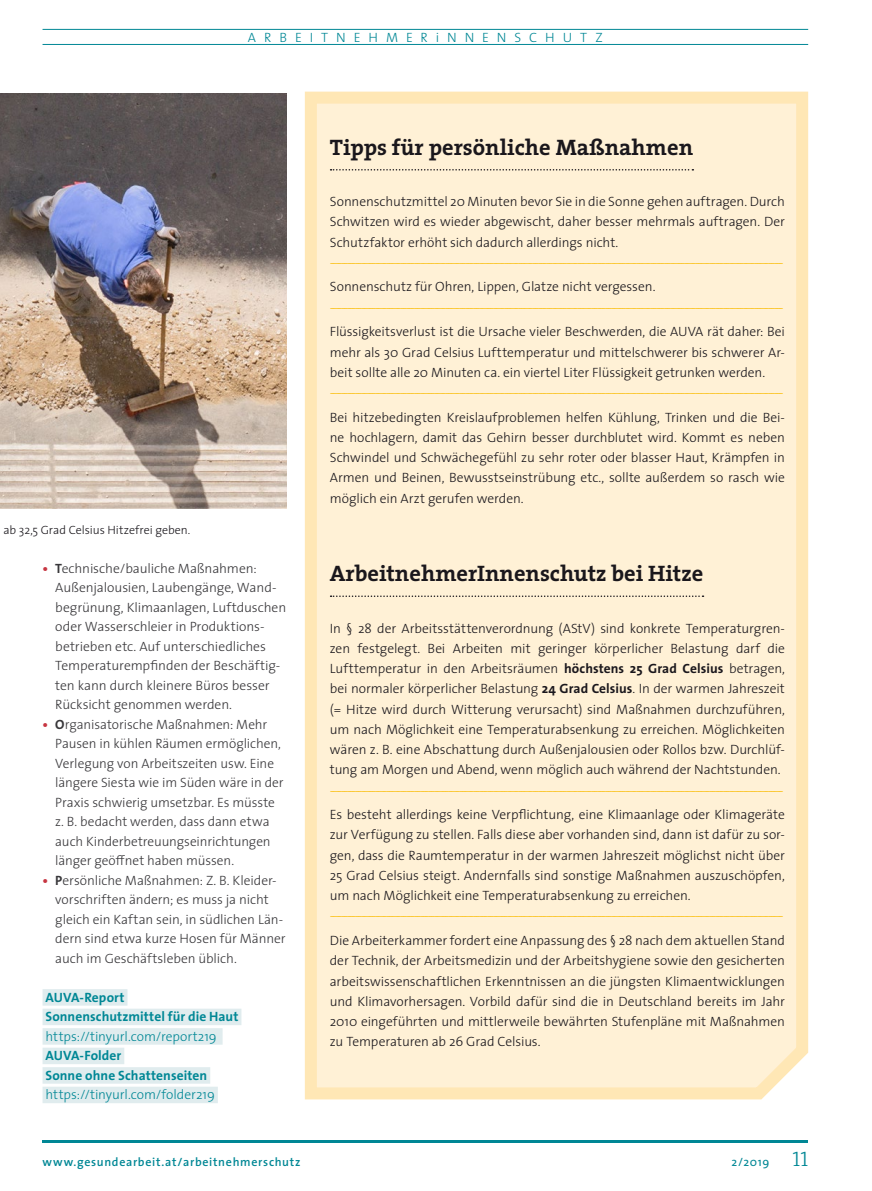
<style>
.page{position:relative;width:872px;height:1191px;background:#fff}
.page>*{position:absolute;margin:0;border:0;box-sizing:border-box;transform-origin:0 0}
.t1{font:700 22.5px "The Serif";color:#1a171c}
.t2{font:300 13.5px/20.2px "The Sans";letter-spacing:-.005em;color:#1a171c;text-align:justify}
.t3{font:300 13.5px "The Sans";color:#fabb00}
.t4{font:300 13.5px/19.5px "The Sans";letter-spacing:-.005em;color:#38373a}
.t5{font:700 13.5px/19.5px "The Sans";letter-spacing:.005em;color:#008795}
.t6{font:300 13.5px "The Sans";letter-spacing:.005em;color:#008795}
.t7{font:300 13.5px "The Sans";letter-spacing:.59em;color:#008795}
.t8{font:600 12px "The Sans";letter-spacing:.06em;color:#008795}
.t9{font:300 12px "The Sans";letter-spacing:-.005em;color:#1a171c}
.t10{font:12px "The Sans";color:#008795}
.s1{font-weight:700;color:#c73642}
.s2{font-weight:700}
.s3{font-family:"The Serif Light Caps";font-size:21px}
</style>
<div class="page">
<svg style="left:304px;top:91px;width:505px;height:1009px;background:#fef0d3"></svg>
<div style="left:43px;top:989px;width:84px;height:16px;background:#e0ecee"></div>
<div style="left:43px;top:1008px;width:198px;height:17px;background:#e0ecee"></div>
<div style="left:43px;top:1028px;width:180px;height:16px;background:#e0ecee"></div>
<div style="left:43px;top:1047px;width:81px;height:17px;background:#e0ecee"></div>
<div style="left:43px;top:1067px;width:167px;height:16px;background:#e0ecee"></div>
<div style="left:43px;top:1086px;width:175px;height:17px;background:#e0ecee"></div>
<hr style="left:43px;top:1140px;width:765px;height:2px;background:#008795">
<hr style="left:43px;top:29px;width:765px;height:1px;background:#008795">
<hr style="left:43px;top:44px;width:765px;height:1px;background:#008795">
<svg style="left:330px;top:169px;width:363px;height:1px"></svg>
<svg style="left:330px;top:595px;width:373px;height:2px"></svg>
<img style="left:0;top:94px;width:286px;height:414px">
<p class="t7" style="left:248px;top:26px;width:356px">ARBEITNEHMERiNNENSCHUTZ</p>
<h1 class="t1" style="left:330px;top:128px;width:365px">Tipps für persönliche Maßnahmen</h1>
<p class="t9" style="left:4px;top:520px;width:188px">ab 32,5 Grad Celsius Hitzefrei geben.</p>
<p class="t4" style="left:55px;top:558px;width:232px;text-indent:-13px"><span class="s1">•</span> <span class="s2">T</span>echnische/bauliche Maßnahmen:<br>Außenjalousien, Laubengänge, Wand&shy;begrünung, Klimaanlagen, Luftduschen oder Wasserschleier in Produktions&shy;betrieben etc. Auf unterschiedliches Temperaturempfinden der Beschäftig&shy;ten kann durch kleinere Büros besser Rücksicht genommen werden.</p>
<p class="t4" style="left:55px;top:714px;width:230px;text-indent:-13px"><span class="s1">•</span> <span class="s2">O</span>rganisatorische Maßnahmen: Mehr Pausen in kühlen Räumen ermöglichen, Verlegung von Arbeitszeiten usw. Eine längere Siesta wie im Süden wäre in der Praxis schwierig umsetzbar. Es müsste z. B. bedacht werden, dass dann etwa auch Kinderbetreuungseinrichtungen länger geöffnet haben müssen.</p>
<p class="t4" style="left:55px;top:870px;width:232px;text-indent:-13px"><span class="s1">•</span> <span class="s2">P</span>ersönliche Maßnahmen: Z. B. Kleider&shy;vorschriften ändern; es muss ja nicht gleich ein Kaftan sein, in südlichen Län&shy;dern sind etwa kurze Hosen für Männer auch im Geschäftsleben üblich.</p>
<p class="t5" style="left:45px;top:987px;width:194px">AUVA-Report<br>Sonnenschutzmittel für die Haut</p>
<p class="t6" style="left:45px;top:1025px;width:173px">https://tinyurl.com/report219</p>
<p class="t5" style="left:45px;top:1045px;width:163px">AUVA-Folder<br>Sonne ohne Schattenseiten</p>
<p class="t6" style="left:45px;top:1083px;width:171px">https://tinyurl.com/folder219</p>
<p class="t8" style="left:43px;top:1151px;width:259px">www.gesundearbeit.at/arbeitnehmerschutz</p>
<p class="t2" style="left:330px;top:191px;width:456px">Sonnenschutzmittel 20 Minuten bevor Sie in die Sonne gehen auftragen. Durch Schwitzen wird es wieder abgewischt, daher besser mehrmals auftragen. Der Schutzfaktor erhöht sich dadurch allerdings nicht.</p>
<p class="t3" style="left:330px;top:251px;width:455px">-----------------------------------------------------------------------------------------------------------------------------------------------------------------</p>
<p class="t2" style="left:330px;top:276px;width:327px">Sonnenschutz für Ohren, Lippen, Glatze nicht vergessen.</p>
<p class="t3" style="left:330px;top:296px;width:455px">-----------------------------------------------------------------------------------------------------------------------------------------------------------------</p>
<p class="t2" style="left:330px;top:321px;width:456px">Flüssigkeitsverlust ist die Ursache vieler Beschwerden, die AUVA rät daher: Bei mehr als 30 Grad Celsius Lufttemperatur und mittelschwerer bis schwerer Ar&shy;beit sollte alle 20 Minuten ca. ein viertel Liter Flüssigkeit getrunken werden.</p>
<p class="t3" style="left:330px;top:381px;width:455px">-----------------------------------------------------------------------------------------------------------------------------------------------------------------</p>
<p class="t2" style="left:330px;top:406px;width:457px">Bei hitzebedingten Kreislaufproblemen helfen Kühlung, Trinken und die Bei&shy;ne hochlagern, damit das Gehirn besser durchblutet wird. Kommt es neben Schwindel und Schwächegefühl zu sehr roter oder blasser Haut, Krämpfen in Armen und Beinen, Bewusstseinstrübung etc., sollte außerdem so rasch wie möglich ein Arzt gerufen werden.</p>
<h1 class="t1" style="left:330px;top:555px;width:375px">ArbeitnehmerInnenschutz bei Hitze</h1>
<p class="t2" style="left:330px;top:617px;width:456px">In § 28 der Arbeitsstättenverordnung (AStV) sind konkrete Temperaturgren&shy;zen festgelegt. Bei Arbeiten mit geringer körperlicher Belastung darf die Lufttemperatur in den Arbeitsräumen <span class="s2">höchstens 25 Grad Celsius</span> betragen, bei normaler körperlicher Belastung <span class="s2">24 Grad Celsius</span>. In der warmen Jahreszeit (= Hitze wird durch Witterung verursacht) sind Maßnahmen durchzuführen, um nach Möglichkeit eine Temperaturabsenkung zu erreichen. Möglichkeiten wären z. B. eine Abschattung durch Außenjalousien oder Rollos bzw. Durchlüf&shy;tung am Morgen und Abend, wenn möglich auch während der Nachtstunden.</p>
<p class="t3" style="left:330px;top:779px;width:455px">-----------------------------------------------------------------------------------------------------------------------------------------------------------------</p>
<p class="t2" style="left:330px;top:804px;width:457px">Es besteht allerdings keine Verpflichtung, eine Klimaanlage oder Klimageräte zur Verfügung zu stellen. Falls diese aber vorhanden sind, dann ist dafür zu sor&shy;gen, dass die Raumtemperatur in der warmen Jahreszeit möglichst nicht über 25 Grad Celsius steigt. Andernfalls sind sonstige Maßnahmen auszuschöpfen, um nach Möglichkeit eine Temperaturabsenkung zu erreichen.</p>
<p class="t3" style="left:330px;top:904px;width:455px">-----------------------------------------------------------------------------------------------------------------------------------------------------------------</p>
<p class="t2" style="left:330px;top:930px;width:457px">Die Arbeiterkammer fordert eine Anpassung des § 28 nach dem aktuellen Stand der Technik, der Arbeitsmedizin und der Arbeitshygiene sowie den gesicherten arbeitswissenschaftlichen Erkenntnissen an die jüngsten Klimaentwicklungen und Klimavorhersagen. Vorbild dafür sind die in Deutschland bereits im Jahr 2010 eingeführten und mittlerweile bewährten Stufenpläne mit Maßnahmen zu Temperaturen ab 26 Grad Celsius.</p>
<p class="t10" style="left:731px;top:1151px;width:78px">2/2019 <span class="s3">11</span></p>
</div>
